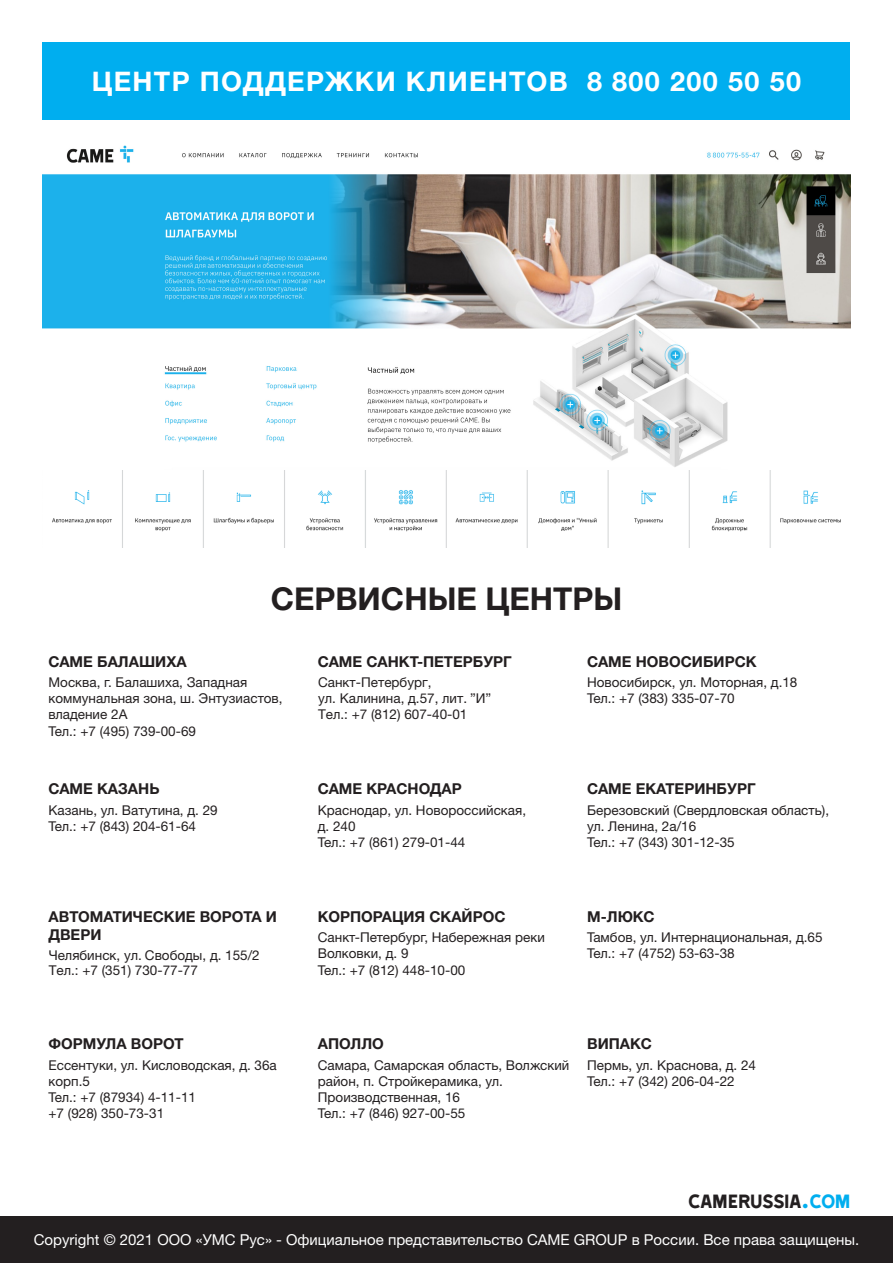
<style>
.page{position:relative;width:893px;height:1263px;background:#fff}
.page>*{position:absolute;margin:0;border:0;box-sizing:border-box;transform-origin:0 0}
.t1{font:700 31.5px "Helvetica Neue LTW1 G";color:#231f20}
.t2{font:700 27px "Helvetica Neue LTW1 G";letter-spacing:.05em;color:#fff}
.t3{font:22.05px "Came Type";letter-spacing:-.025em;color:#231f20}
.t4{font:700 15px/18px "Helvetica Neue LTW1 G";color:#231f20}
.t5{font:15px "Helvetica Neue LTW1 G";color:#fff}
.t6{font:13.5px/16.2px "Helvetica Neue LTW1 G";color:#231f20}
.s1{font-size:31.5px;color:#00aeef}
.s2{color:#00aeef}
</style>
<div class="page">
<div style="left:43px;top:43px;width:807px;height:77px;background:#00aeef"></div>
<div style="left:0;top:1216px;width:893px;height:47px;background:#231f20"></div>
<img style="left:43px;top:145px;width:807px;height:322px">
<img style="left:52px;top:470px;width:789px;height:77px">
<h2 class="t2" style="left:92px;top:65px;width:711px">ЦЕНТР ПОДДЕРЖКИ КЛИЕНТОВ 8 800 200 50 50</h2>
<h1 class="t1" style="left:271px;top:580px;width:353px">СЕРВИСНЫЕ ЦЕНТРЫ</h1>
<p class="t4" style="left:49px;top:652px;width:140px">CAME БАЛАШИХА</p>
<p class="t6" style="left:49px;top:674px;width:235px">Москва, г. Балашиха, Западная коммунальная зона, ш. Энтузиастов, владение 2А<br>Тел.: +7 (495) 739-00-69</p>
<p class="t4" style="left:49px;top:780px;width:112px">CAME КАЗАНЬ</p>
<p class="t6" style="left:49px;top:802px;width:171px">Казань, ул. Ватутина, д. 29<br>Тел.: +7 (843) 204-61-64</p>
<p class="t4" style="left:49px;top:907px;width:230px">АВТОМАТИЧЕСКИЕ ВОРОТА И<br>ДВЕРИ</p>
<p class="t6" style="left:49px;top:947px;width:213px;line-height:15.3px">Челябинск, ул. Свободы, д. 155/2<br>Тел.: +7 (351) 730-77-77</p>
<p class="t4" style="left:49px;top:1035px;width:137px">ФОРМУЛА ВОРОТ</p>
<p class="t6" style="left:49px;top:1057px;width:230px">Ессентуки, ул. Кисловодская, д. 36а корп.5<br>Тел.: +7 (87934) 4-11-11<br>+7 (928) 350-73-31</p>
<p class="t4" style="left:318px;top:652px;width:195px">CAME САНКТ-ПЕТЕРБУРГ</p>
<p class="t6" style="left:318px;top:674px;width:175px">Санкт-Петербург,<br>ул. Калинина, д.57, лит. ”И”<br>Тел.: +7 (812) 607-40-01</p>
<p class="t4" style="left:587px;top:652px;width:171px">CAME НОВОСИБИРСК</p>
<p class="t6" style="left:587px;top:674px;width:212px">Новосибирск, ул. Моторная, д.18<br>Тел.: +7 (383) 335-07-70</p>
<p class="t4" style="left:318px;top:780px;width:145px">CAME КРАСНОДАР</p>
<p class="t6" style="left:318px;top:802px;width:210px">Краснодар, ул. Новороссийская, д. 240<br>Тел.: +7 (861) 279-01-44</p>
<p class="t4" style="left:318px;top:907px;width:189px">КОРПОРАЦИЯ СКАЙРОС</p>
<p class="t6" style="left:318px;top:929px;width:228px">Санкт-Петербург, Набережная реки<br>Волковки, д. 9<br>Тел.: +7 (812) 448-10-00</p>
<p class="t4" style="left:587px;top:780px;width:170px">CAME ЕКАТЕРИНБУРГ</p>
<p class="t6" style="left:587px;top:802px;width:243px">Березовский (Свердловская область), ул. Ленина, 2а/16<br>Тел.: +7 (343) 301-12-35</p>
<p class="t4" style="left:587px;top:907px;width:69px">М-ЛЮКС</p>
<p class="t6" style="left:587px;top:929px;width:237px">Тамбов, ул. Интернациональная, д.65<br>Тел.: +7 (4752) 53-63-38</p>
<p class="t4" style="left:318px;top:1035px;width:67px">АПОЛЛО</p>
<p class="t6" style="left:318px;top:1057px;width:253px">Самара, Самарская область, Волжский район, п. Стройкерамика, ул.<br>Производственная, 16<br>Тел.: +7 (846) 927-00-55</p>
<p class="t4" style="left:587px;top:1035px;width:66px">ВИПАКС</p>
<p class="t6" style="left:587px;top:1057px;width:170px">Пермь, ул. Краснова, д. 24<br>Тел.: +7 (342) 206-04-22</p>
<h3 class="t3" style="left:688px;top:1190px;width:164px">camerussia<span class="s1">.</span><span class="s2">com</span></h3>
<p class="t5" style="left:34px;top:1230px;width:827px">Copyright © 2021 ООО «УМС Рус» - Официальное представительство CAME GROUP в России. Все права защищены.</p>
</div>
